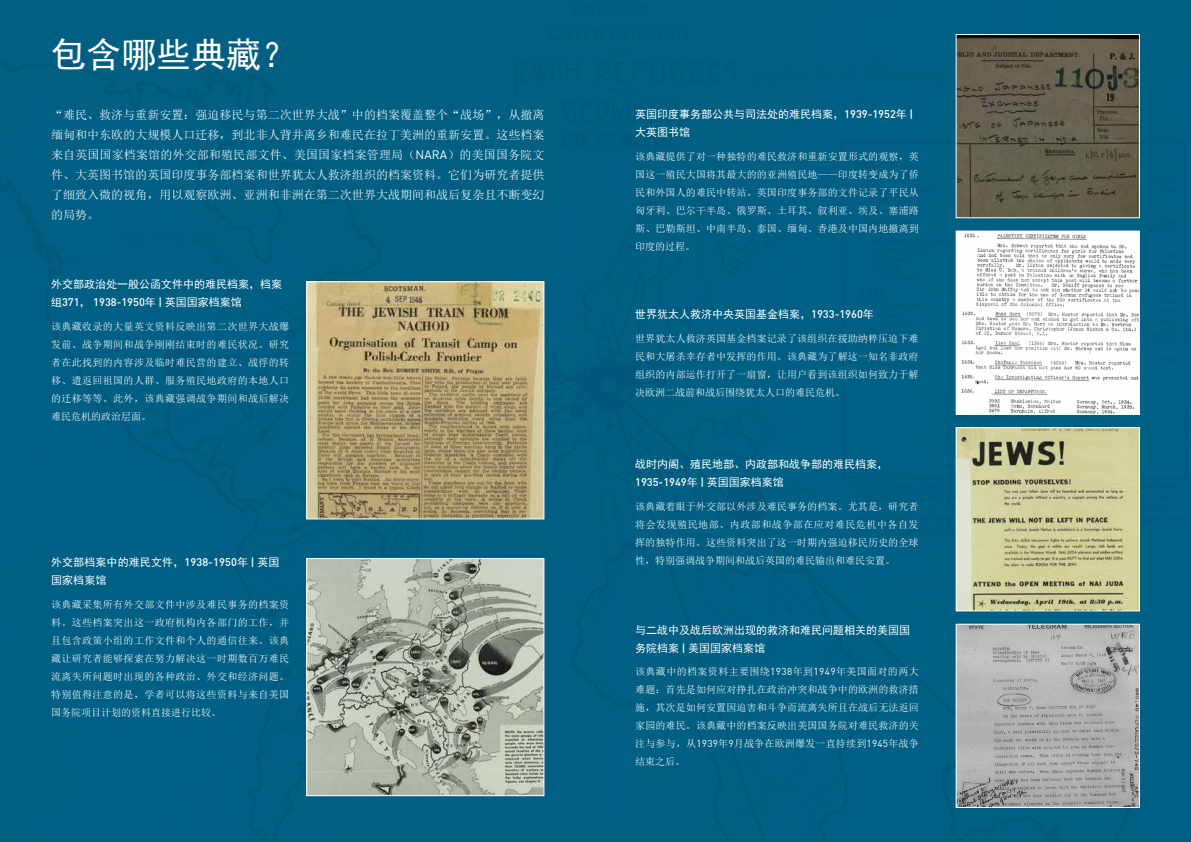
<style>
.page{position:relative;width:1191px;height:842px;background:#006289}
.page>*{position:absolute;margin:0;border:0;box-sizing:border-box;transform-origin:0 0}
.t1{font:35px "Sim Hei";color:#fff}
.t2{font:12px/20px "Sim Sun";letter-spacing:.005em;color:#fff;text-align:justify}
.t3{font:11px/18px "Sim Hei";color:#fff}
.t4{font:500 11px "DIN Offc";color:#fff}
.t5{font:10px/18px "Sim Sun";letter-spacing:.015em;color:#fff;text-align:justify}
.s1{font-family:"DIN Offc"}
.s2{font-family:"Sim Hei";font-weight:400}
.s3{font-family:"DIN Offc";font-weight:500}
</style>
<div class="page">
<img style="left:308px;top:283px;width:234px;height:234px">
<div style="left:306px;top:281px;width:238px;height:238px;border:1px solid #fff"></div>
<img style="left:308px;top:560px;width:234px;height:234px">
<div style="left:306px;top:558px;width:238px;height:238px;border:1px solid #fff"></div>
<img style="left:957px;top:36px;width:181px;height:180px">
<div style="left:955px;top:34px;width:185px;height:184px;border:1px solid #fff"></div>
<img style="left:957px;top:429px;width:181px;height:180px">
<div style="left:955px;top:427px;width:185px;height:184px;border:1px solid #fff"></div>
<img style="left:957px;top:233px;width:181px;height:180px">
<div style="left:955px;top:231px;width:185px;height:184px;border:1px solid #fff"></div>
<img style="left:957px;top:626px;width:181px;height:180px">
<div style="left:955px;top:624px;width:185px;height:184px;border:1px solid #fff"></div>
<h1 class="t1" style="left:51px;top:37px;width:246px">包含哪些典藏？</h1>
<p class="t2" style="left:51px;top:105px;width:495px">“难民、救济与重新安置：强迫移民与第二次世界大战”中的档案覆盖整个“战场”，从撤离缅甸和中东欧的大规模人口迁移，到北非人背井离乡和难民在拉丁美洲的重新安置。这些档案来自英国国家档案馆的外交部和殖民部文件、美国国家档案管理局（<span class="s1">NARA</span>）的美国国务院文件、大英图书馆的英国印度事务部档案和世界犹太人救济组织的档案资料。它们为研究者提供了细致入微的视角，用以观察欧洲、亚洲和非洲在第二次世界大战期间和战后复杂且不断变幻的局势。</p>
<p class="t3" style="left:51px;top:275px;width:232px">外交部政治处一般公函文件中的难民档案，档案</p>
<p class="t4" style="left:51px;top:295px;width:192px"><span class="s2">组</span>371<span class="s2">，</span> 1938-1950<span class="s2">年</span> | <span class="s2">英国国家档案馆</span></p>
<p class="t5" style="left:51px;top:317px;width:240px">该典藏收录的大量英文资料反映出第二次世界大战爆发前、战争期间和战争刚刚结束时的难民状况。研究者在此找到的内容涉及临时难民营的建立、战俘的转移、遣返回祖国的人群、服务殖民地政府的本地人口的迁移等等。此外，该典藏强调战争期间和战后解决难民危机的政治层面。</p>
<p class="t3" style="left:51px;top:553px;width:230px">外交部档案中的难民文件，<span class="s3">1938-1950</span>年 <span class="s3">|</span> 英国国家档案馆</p>
<p class="t5" style="left:51px;top:595px;width:240px">该典藏采集所有外交部文件中涉及难民事务的档案资料。这些档案突出这一政府机构内各部门的工作，并且包含政策小组的工作文件和个人的通信往来。该典藏让研究者能够探索在努力解决这一时期数百万难民流离失所问题时出现的各种政治、外交和经济问题。特别值得注意的是，学者可以将这些资料与来自美国国务院项目计划的资料直接进行比较。</p>
<p class="t3" style="left:635px;top:106px;width:279px">英国印度事务部公共与司法处的难民档案，<span class="s3">1939-1952</span>年 <span class="s3">|</span>大英图书馆</p>
<p class="t5" style="left:635px;top:147px;width:285px">该典藏提供了对一种独特的难民救济和重新安置形式的观察，英国这一殖民大国将其最大的的亚洲殖民地——印度转变成为了侨民和外国人的难民中转站。英国印度事务部的文件记录了平民从匈牙利、巴尔干半岛、俄罗斯、土耳其、叙利亚、埃及、塞浦路斯、巴勒斯坦、中南半岛、泰国、缅甸、香港及中国内地撤离到印度的过程。</p>
<p class="t3" style="left:635px;top:305px;width:240px">世界犹太人救济中央英国基金档案，<span class="s3">1933-1960</span>年</p>
<p class="t5" style="left:635px;top:329px;width:285px">世界犹太人救济英国基金档案记录了该组织在援助纳粹压迫下难民和大屠杀幸存者中发挥的作用。该典藏为了解这一知名非政府组织的内部运作打开了一扇窗，让用户看到该组织如何致力于解决欧洲二战前和战后围绕犹太人口的难民危机。</p>
<p class="t3" style="left:635px;top:455px;width:254px">战时内阁、殖民地部、内政部和战争部的难民档案，</p>
<p class="t4" style="left:635px;top:475px;width:150px">1935-1949<span class="s2">年</span> | <span class="s2">英国国家档案馆</span></p>
<p class="t5" style="left:635px;top:497px;width:285px">该典藏着眼于外交部以外涉及难民事务的档案。尤其是，研究者将会发现殖民地部、内政部和战争部在应对难民危机中各自发挥的独特作用。这些资料突出了这一时期内强迫移民历史的全球性，特别强调战争期间和战后英国的难民输出和难民安置。</p>
<p class="t3" style="left:635px;top:621px;width:276px">与二战中及战后欧洲出现的救济和难民问题相关的美国国务院档案 <span class="s3">|</span> 美国国家档案馆</p>
<p class="t5" style="left:635px;top:663px;width:285px">该典藏中的档案资料主要围绕<span class="s1">1938</span>年到<span class="s1">1949</span>年美国面对的两大难题：首先是如何应对挣扎在政治冲突和战争中的欧洲的救济措施，其次是如何安置因迫害和斗争而流离失所且在战后无法返回家园的难民。该典藏中的档案反映出美国国务院对难民救济的关注与参与，从<span class="s1">1939</span>年<span class="s1">9</span>月战争在欧洲爆发一直持续到<span class="s1">1945</span>年战争结束之后。</p>
</div>
